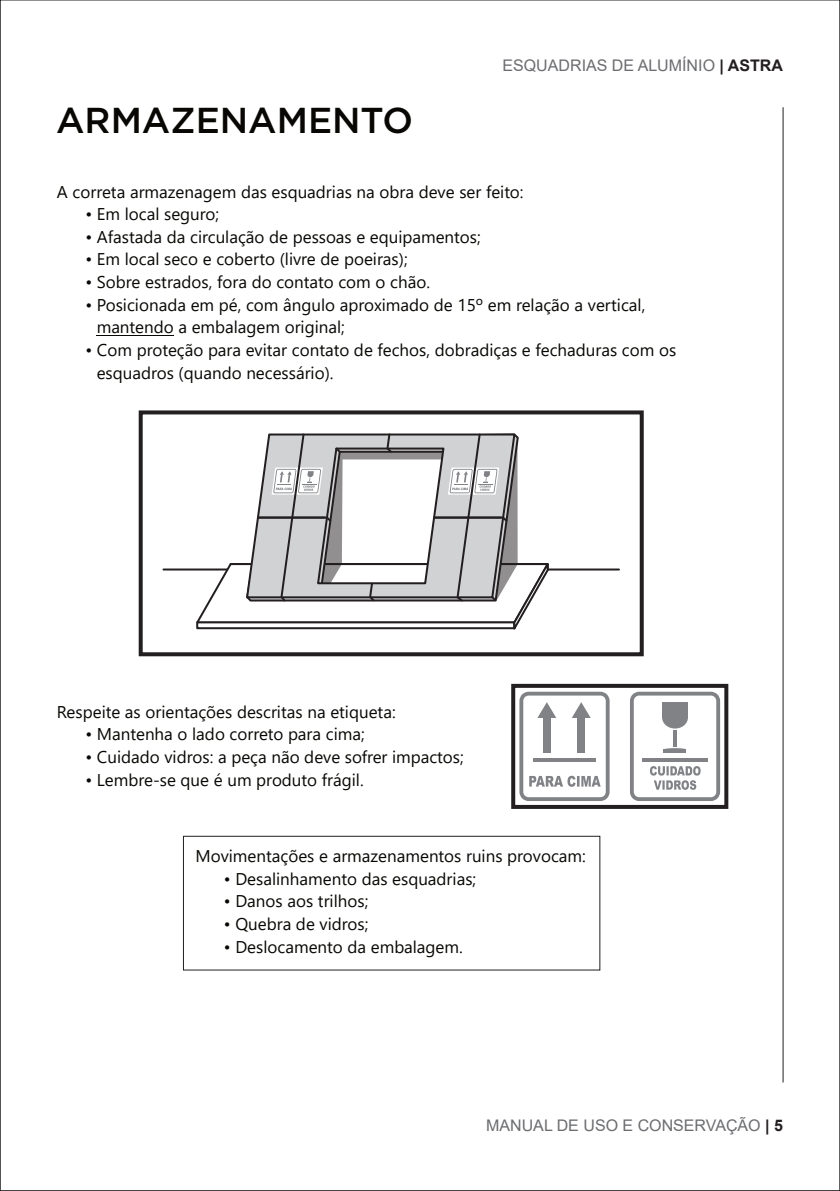
<style>
.page{position:relative;width:840px;height:1191px;background:#fff}
.page>*{position:absolute;margin:0;border:0;box-sizing:border-box;transform-origin:0 0}
.t1{font:500 36px "Gotham";color:#080704}
.t2{font:17px/22.6px "Segoe UI";color:#080704}
.t3{font:16px "Arial";color:#6c6d70}
.s1{font-weight:700;color:#231f20}
</style>
<div class="page">
<hr style="left:782px;top:107px;width:1px;height:975px;background:#231f20">
<svg style="left:630px;top:692px;width:90px;height:109px"></svg>
<svg style="left:519px;top:692px;width:90px;height:109px"></svg>
<div style="left:543px;top:716px;width:7px;height:36px;background:#808285"></div>
<div style="left:511px;top:684px;width:217px;height:125px;border:4px solid #231f20"></div>
<div style="left:183px;top:836px;width:417px;height:134px;border:1px solid #231f20"></div>
<div style="left:139px;top:410px;width:504px;height:246px;border:4px solid #231f20"></div>
<hr style="left:163px;top:568px;width:456px;height:2px;background:#231f20">
<svg style="left:194px;top:433px;width:357px;height:197px"></svg>
<hr style="left:97px;top:335px;width:77px;height:1px;background:#080704">
<h1 class="t1" style="left:56px;top:104px;width:358px">ARMAZENAMENTO</h1>
<p class="t3" style="left:502px;top:59px;width:282px">ESQUADRIAS DE ALUMÍNIO <span class="s1">| ASTRA</span></p>
<p class="t2" style="left:57px;top:182px;width:468px">A correta armazenagem das esquadrias na obra deve ser feito:</p>
<p class="t2" style="left:85px;top:204px;width:135px">• Em local seguro;</p>
<p class="t2" style="left:85px;top:227px;width:397px">• Afastada da circulação de pessoas e equipamentos;</p>
<p class="t2" style="left:85px;top:250px;width:324px">• Em local seco e coberto (livre de poeiras);</p>
<p class="t2" style="left:85px;top:272px;width:346px">• Sobre estrados, fora do contato com o chão.</p>
<p class="t2" style="left:97px;top:295px;width:550px;text-indent:-11px">• Posicionada em pé, com ângulo aproximado de 15º em relação a vertical, mantendo a embalagem original;</p>
<p class="t2" style="left:97px;top:340px;width:581px;text-indent:-11px">• Com proteção para evitar contato de fechos, dobradiças e fechaduras com os esquadros (quando necessário).</p>
<p class="t2" style="left:57px;top:702px;width:340px">Respeite as orientações descritas na etiqueta:</p>
<p class="t2" style="left:85px;top:725px;width:281px">• Mantenha o lado correto para cima;</p>
<p class="t2" style="left:85px;top:747px;width:380px">• Cuidado vidros: a peça não deve sofrer impactos;</p>
<p class="t2" style="left:85px;top:770px;width:280px">• Lembre-se que é um produto frágil.</p>
<p class="t2" style="left:195px;top:846px;width:392px">Movimentações e armazenamentos ruins provocam:</p>
<p class="t2" style="left:224px;top:869px;width:254px">• Desalinhamento das esquadrias;</p>
<p class="t2" style="left:224px;top:892px;width:146px">• Danos aos trilhos;</p>
<p class="t2" style="left:224px;top:914px;width:146px">• Quebra de vidros;</p>
<p class="t2" style="left:224px;top:937px;width:240px">• Deslocamento da embalagem.</p>
<p class="t3" style="left:486px;top:1119px;width:298px">MANUAL DE USO E CONSERVAÇÃO <span class="s1">| 5</span></p>
</div>
